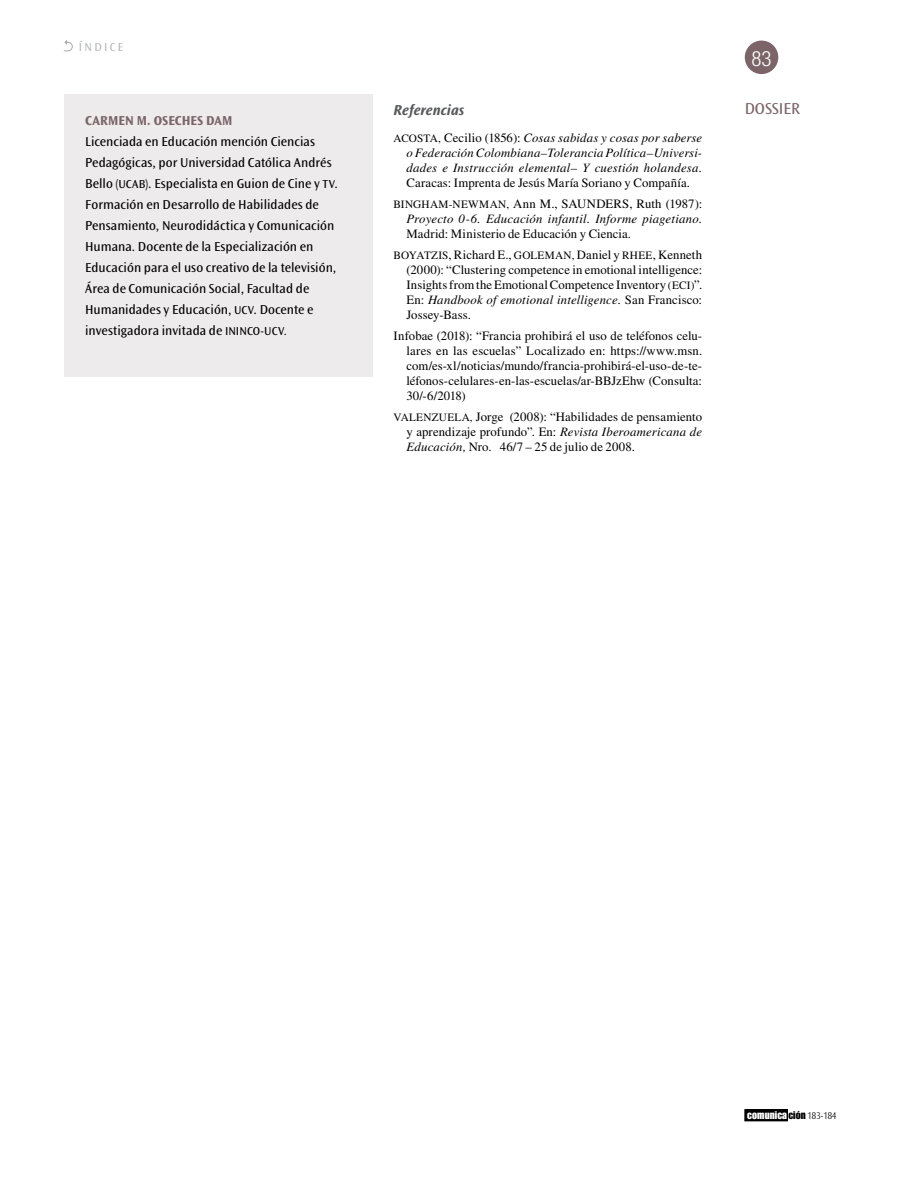
<style>
.page{position:relative;width:915px;height:1191px;background:#fff}
.page>*{position:absolute;margin:0;border:0;box-sizing:border-box;transform-origin:0 0}
.t1{font:300 condensed 21px "Helvetica Neue LT Std";color:#fff}
.t2{font:16.5px "Ocean Sans Std";color:#7b6569}
.t3{font:italic 700 15px "Ocean Sans Std";color:#58595b}
.t4{font:13.5px/21px "Ocean Sans Std";color:#000}
.t5{font:700 13.5px "Ocean Sans Std";letter-spacing:.005em;color:#7b6569}
.t6{font:12.75px/15px "Times LT Std";letter-spacing:.005em;color:#000;text-align:justify}
.t7{font:italic 12.75px/15px "Times LT Std";letter-spacing:.02em;color:#000;text-align:justify}
.t8{font:300 12px "Ocean Sans Std";letter-spacing:.2em;color:#a7a9ac}
.t9{font:10.8px "Impact LT Std";letter-spacing:.01em;color:#fff}
.s1{font-size:12px}
.s2{font-style:normal;font-size:11.25px}
.s3{font-style:normal}
.s4{font-size:11.25px}
.s5{font-style:italic}
.s6{color:#000}
.s7{font-family:"Ocean Sans Std";font-weight:300;font-size:10.2px;color:#000}
</style>
<div class="page">
<div style="left:744px;top:41px;width:34px;height:33px;background:#7b6569;border-radius:50%"></div>
<div style="left:744px;top:1109px;width:43px;height:11px;background:#000"></div>
<div style="left:744px;top:1109px;width:43px;height:12px;border:1px solid #000"></div>
<svg style="left:64px;top:40px;width:9px;height:11px"></svg>
<div style="left:64px;top:94px;width:308px;height:282px;background:#eeebec"></div>
<p class="t8" style="left:79px;top:40px;width:46px">ÍNDICE</p>
<p class="t5" style="left:85px;top:113px;width:149px">CARMEN M. OSECHES DAM</p>
<p class="t4" style="left:85px;top:131px;width:254px">Licenciada en Educación mención Ciencias Pedagógicas, por Universidad Católica Andrés Bello <span class="s1">(UCAB)</span>. Especialista en Guion de Cine y <span class="s1">TV</span>.<br>Formación en Desarrollo de Habilidades de Pensamiento, Neurodidáctica y Comunicación Humana. Docente de la Especialización en Educación para el uso creativo de la televisión, Área de Comunicación Social, Facultad de Humanidades y Educación, <span class="s1">UCV</span>. Docente e investigadora invitada de <span class="s1">ININCO-UCV.</span></p>
<p class="t3" style="left:393px;top:101px;width:72px">Referencias</p>
<p class="t7" style="left:406px;top:131px;width:297px;text-indent:-13px"><span class="s2">ACOSTA,</span> <span class="s3">Cecilio (1856):</span> Cosas sabidas y cosas por saberse o Federación Colombiana–Tolerancia Política–Universi&shy;dades e Instrucción elemental– Y cuestión holandesa.</p>
<p class="t6" style="left:393px;top:172px;width:310px;line-height:21px;text-align:center">Caracas: Imprenta de Jesús María Soriano y Compañía.<br><span class="s4">BINGHAM-NEWMAN,</span> Ann M., SAUNDERS, Ruth (1987):</p>
<p class="t7" style="left:406px;top:212px;width:297px">Proyecto 0-6. Educación infantil. Informe piagetiano.</p>
<p class="t6" style="left:393px;top:223px;width:310px;line-height:21px;text-indent:13px">Madrid: Ministerio de Educación y Ciencia.<br><span class="s4">BOYATZIS</span>, Richard E., <span class="s4">GOLEMAN,</span> Daniel y <span class="s4">RHEE</span>, Kenneth</p>
<p class="t6" style="left:406px;top:262px;width:297px">(2000): “Clustering competence in emotional intelligence:<br>Insights from the Emotional Competence Inventory <span class="s4">(ECI)</span>”.<br>En: <span class="s5">Handbook of emotional intelligence.</span> San Francisco:<br>Jossey-Bass.</p>
<p class="t6" style="left:406px;top:328px;width:297px;text-indent:-13px">Infobae (2018): “Francia prohibirá el uso de teléfonos celu&shy;lares en las escuelas” Localizado en: https://www.msn. com/es-xl/noticias/mundo/francia-prohibirá-el-uso-de-te&shy;léfonos-celulares-en-las-escuelas/ar-BBJzEhw (Consulta:<br>30/-6/2018)</p>
<p class="t6" style="left:406px;top:409px;width:297px;text-indent:-13px"><span class="s4">VALENZUELA,</span> Jorge (2008): “Habilidades de pensamiento y aprendizaje profundo”. En: <span class="s5">Revista Iberoamericana de Educación,</span> Nro. 46/7 – 25 de julio de 2008.</p>
<h1 class="t1" style="left:751px;top:46px;width:22px">83</h1>
<p class="t2" style="left:744px;top:100px;width:57px">DOSSIER</p>
<p class="t9" style="left:747px;top:1108px;width:91px">comunica <span class="s6">ción</span> <span class="s7">183-184</span></p>
</div>
